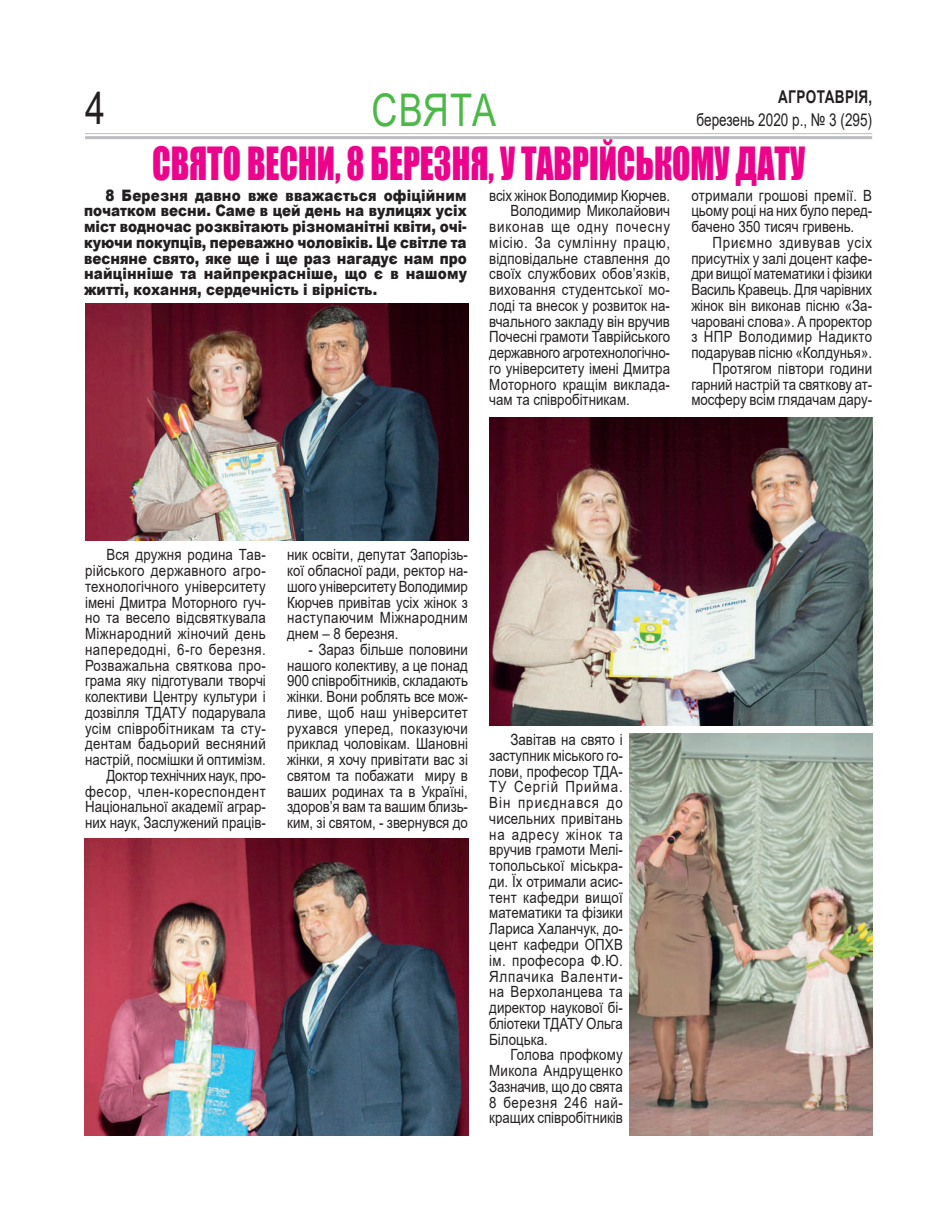
<style>
.page{position:relative;width:936px;height:1221px;background:#fff}
.page>*{position:absolute;margin:0;border:0;box-sizing:border-box;transform-origin:0 0}
.t1{font:45px "Arial";letter-spacing:.02em;color:#4cb848;scale:.8 1}
.t2{font:45px "Arial";color:#231f20;scale:.8 1}
.t3{font:42px "Impact";color:#ed028c;scale:.8 1}
.t4{font:18px "Arial";color:#231f20;scale:.8 1}
.t5{font:700 18px "Arial";color:#231f20;scale:.8 1}
.t6{font:17.7px "Arial";color:#231f20;scale:.77 1}
.t7{font:700 17.7px "Arial";letter-spacing:.02em;color:#231f20;scale:.77 1}
.t8{font:900 15.75px/15.8px "Arial";color:#231f20;text-align:justify;scale:.86 1}
.t9{font:15.45px/15.8px "Arial";color:#231f20;text-align:justify;scale:.86 1}
.t10{font:15.45px "Arial";letter-spacing:.02em;color:#231f20;scale:.86 1}
.t11{font:15.45px "Arial";letter-spacing:.05em;color:#231f20;scale:.86 1}
.t12{font:15.45px "Arial";letter-spacing:.06em;color:#231f20;scale:.86 1}
</style>
<div class="page">
<hr style="left:85px;top:133px;width:787px;height:1px;background:#bcbdc0">
<hr style="left:85px;top:136px;width:787px;height:3px;background:#bcbdc0">
<img style="left:85px;top:303px;width:383px;height:237px">
<img style="left:84px;top:838px;width:384px;height:297px">
<img style="left:489px;top:417px;width:383px;height:308px">
<img style="left:629px;top:733px;width:243px;height:402px">
<p class="t7" style="left:778px;top:85px;width:123px">АГРОТАВРІЯ,</p>
<p class="t6" style="left:696px;top:108px;width:229px">березень 2020 р., № 3 (295)</p>
<p class="t5" style="left:776px;top:86px;width:121px">АГРОТАВРІЯ,</p>
<h1 class="t2" style="left:85px;top:77px;width:27px">4</h1>
<h1 class="t1" style="left:371px;top:79px;width:157px">СВЯТА</h1>
<p class="t4" style="left:695px;top:107px;width:222px">квітень 2017 р., № 3 (277)</p>
<h2 class="t3" style="left:152px;top:131px;width:817px">СВЯТО ВЕСНИ, 8 БЕРЕЗНЯ, У ТАВРІЙСЬКОМУ ДАТУ</h2>
<p class="t8" style="left:84px;top:187px;width:446px;text-indent:21px">8 Березня давно вже вважається офіційним початком весни. Саме в цей день на вулицях усіх міст водночас розквітають різноманітні квіти, очі&shy;куючи покупців, переважно чоловіків. Це світле та весняне свято, яке ще і ще раз нагадує нам про найцінніше та найпрекрасніше, що є в нашому житті, кохання, сердечність і вірність.</p>
<p class="t9" style="left:489px;top:187px;width:212px">всіх жінок Володимир Кюрчев.</p>
<p class="t9" style="left:510px;top:203px;width:187px">Володимир Миколайович</p>
<p class="t12" style="left:489px;top:216px;width:212px">виконав ще одну почесну</p>
<p class="t11" style="left:489px;top:232px;width:212px">місію. За сумлінну працю,</p>
<p class="t9" style="left:489px;top:250px;width:212px">відповідальне ставлення до</p>
<p class="t10" style="left:489px;top:263px;width:212px">своїх службових обов’язків,</p>
<p class="t10" style="left:489px;top:279px;width:212px">виховання студентської мо-</p>
<p class="t9" style="left:489px;top:297px;width:212px">лоді та внесок у розвиток на-</p>
<p class="t9" style="left:489px;top:313px;width:212px">вчального закладу він вручив</p>
<p class="t9" style="left:489px;top:329px;width:212px">Почесні грамоти Таврійського</p>
<p class="t9" style="left:489px;top:345px;width:212px">державного агротехнологічно-</p>
<p class="t9" style="left:489px;top:360px;width:212px">го університету імені Дмитра</p>
<p class="t9" style="left:489px;top:376px;width:212px">Моторного кращім виклада-</p>
<p class="t9" style="left:489px;top:392px;width:165px">чам та співробітникам.</p>
<p class="t9" style="left:691px;top:187px;width:212px">отримали грошові премії. В цьому році на них було перед&shy;бачено 350 тисяч гривень.</p>
<p class="t9" style="left:691px;top:234px;width:212px;text-align:right">Приємно здивував усіх присутніх у залі доцент кафе&shy;дри вищої математики і фізики<br>Василь Кравець. Для чарівних жінок він виконав пісню «За&shy;чаровані слова». А проректор з НПР Володимир Надикто подарував пісню «Колдунья».<br>Протягом півтори години гарний настрій та святкову ат&shy;мосферу всім глядачам дару-</p>
<p class="t9" style="left:85px;top:547px;width:212px;text-align:right">Вся дружня родина Тав&shy;рійського державного агро&shy;технологічного університету імені Дмитра Моторного гуч&shy;но та весело відсвяткувала<br>Міжнародний жіночий день напередодні, 6-го березня.<br>Розважальна святкова про&shy;грама яку підготували творчі колективи Центру культури і дозвілля ТДАТУ подарувала усім співробітникам та сту&shy;дентам бадьорий весняний настрій, посмішки й оптимізм.<br>Доктор технічних наук, про&shy;фесор, член-кореспондент<br>Національної академії аграр&shy;них наук, Заслужений праців-</p>
<p class="t9" style="left:287px;top:547px;width:212px">ник освіти, депутат Запорізь&shy;кої обласної ради, ректор на&shy;шого університету Володимир Кюрчев привітав усіх жінок з наступаючим Міжнародним днем – 8 березня.</p>
<p class="t9" style="left:287px;top:641px;width:212px;text-indent:21px">- Зараз більше половини нашого колективу, а це понад 900 співробітників, складають жінки. Вони роблять все мож&shy;ливе, щоб наш університет рухався уперед, показуючи приклад чоловікам. Шановні жінки, я хочу привітати вас зі святом та побажати миру в ваших родинах та в Україні, здоров’я вам та вашим близь&shy;ким, зі святом, - звернувся до</p>
<p class="t9" style="left:489px;top:731px;width:157px;text-indent:21px">Завітав на свято і заступник міського го&shy;лови, професор ТДА-ТУ Сергій Прийма.<br>Він приєднався до чисельних привітань на адресу жінок та вручив грамоти Мелі&shy;топольської міськра&shy;ди. Їх отримали асис&shy;тент кафедри вищої математики та фізики Лариса Халанчук, до&shy;цент кафедри ОПХВ ім. професора Ф.Ю.<br>Ялпачика Валенти&shy;на Верхоланцева та директор наукової бі&shy;бліотеки ТДАТУ Ольга Білоцька.</p>
<p class="t9" style="left:489px;top:1046px;width:157px;text-indent:21px">Голова профкому Микола Андрущенко Зазначив, що до свята 8 березня 246 най&shy;кращих співробітників</p>
</div>
